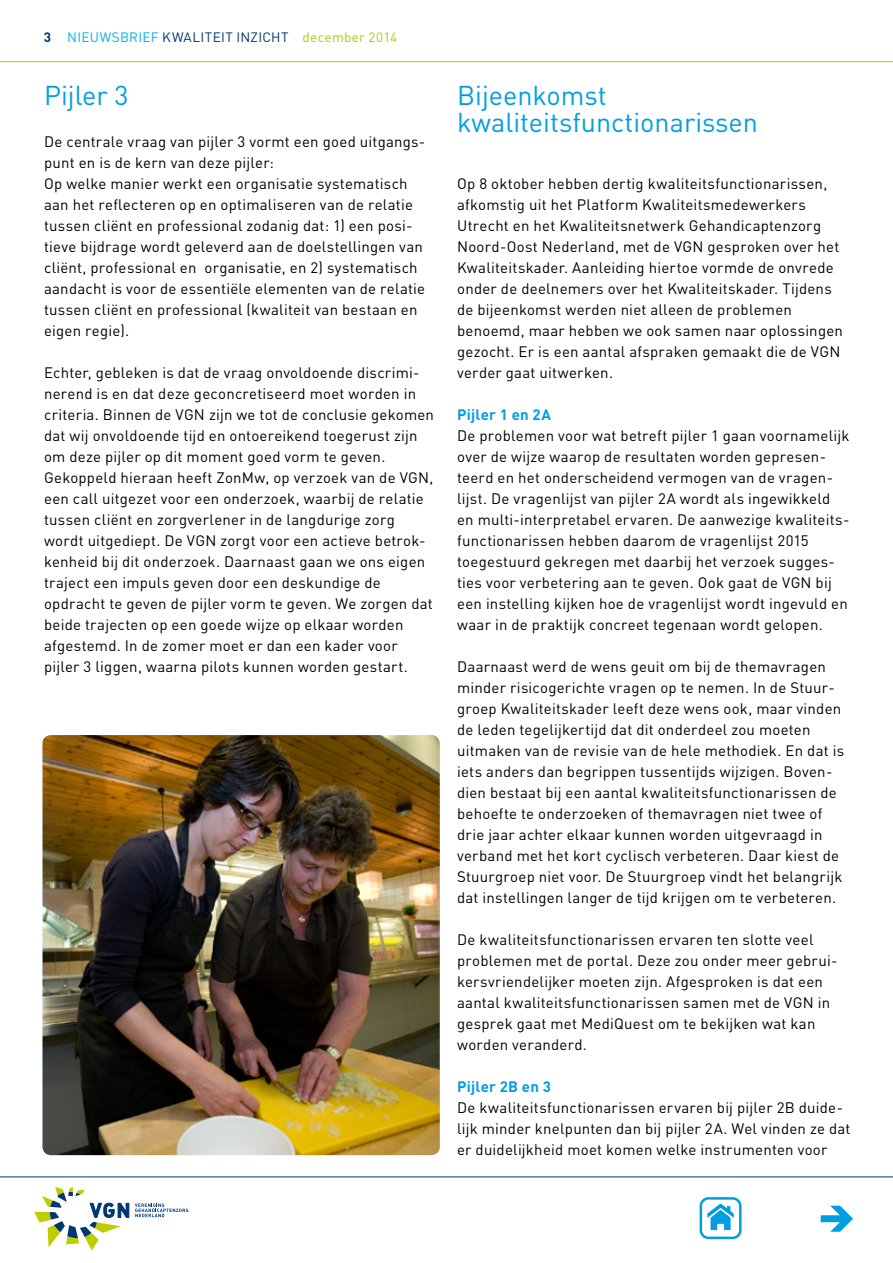
<style>
.page{position:relative;width:893px;height:1263px;background:#fff}
.page>*{position:absolute;margin:0;border:0;box-sizing:border-box;transform-origin:0 0}
.t1{font:27px/27px "DIN";color:#009ee0}
.t2{font:15px/21px "DIN";letter-spacing:.015em;color:#000}
.t3{font:700 15px "DIN";letter-spacing:.015em;color:#009ee0}
.t4{font:13.5px "DIN";letter-spacing:.025em;color:#003772}
.s1{font-weight:700}
.s2{color:#00b4de}
.s3{color:#b1c800}
</style>
<div class="page">
<svg style="left:135px;top:1203px;width:53px;height:14px"></svg>
<svg style="left:34px;top:1187px;width:95px;height:63px"></svg>
<hr style="left:0;top:1176px;width:893px;height:1px;background:#003772">
<hr style="left:0;top:61px;width:893px;height:1px;background:#b1c800">
<svg style="left:700px;top:1197px;width:41px;height:42px"></svg>
<svg style="left:821px;top:1206px;width:32px;height:26px"></svg>
<img style="left:43px;top:735px;width:397px;height:420px">
<p class="t4" style="left:44px;top:29px;width:355px"><span class="s1">3</span> <span class="s2">Nieuwsbrief</span> KWALITEIT I NZICHT <span class="s3">december 2014</span></p>
<h1 class="t1" style="left:44px;top:81px;width:86px">Pijler 3</h1>
<p class="t2" style="left:44px;top:131px;width:383px">De centrale vraag van pijler 3 vormt een goed uitgangs&shy;punt en is de kern van deze pijler:<br>Op welke manier werkt een organisatie systematisch aan het reflecteren op en optimaliseren van de relatie tussen cliënt en professional zodanig dat: 1) een posi&shy;tieve bijdrage wordt geleverd aan de doelstellingen van cliënt, professional en organisatie, en 2) systematisch aandacht is voor de essentiële elementen van de relatie tussen cliënt en professional (kwaliteit van bestaan en eigen regie).</p>
<p class="t2" style="left:44px;top:362px;width:391px">Echter, gebleken is dat de vraag onvoldoende discrimi&shy;nerend is en dat deze geconcretiseerd moet worden in criteria. Binnen de VGN zijn we tot de conclusie gekomen dat wij onvoldoende tijd en ontoereikend toegerust zijn om deze pijler op dit moment goed vorm te geven.<br>Gekoppeld hieraan heeft ZonMw, op verzoek van de VGN, een call uitgezet voor een onderzoek, waarbij de relatie tussen cliënt en zorgverlener in de langdurige zorg wordt uitgediept. De VGN zorgt voor een actieve betrok&shy;kenheid bij dit onderzoek. Daarnaast gaan we ons eigen traject een impuls geven door een deskundige de opdracht te geven de pijler vorm te geven. We zorgen dat beide trajecten op een goede wijze op elkaar worden afgestemd. In de zomer moet er dan een kader voor pijler 3 liggen, waarna pilots kunnen worden gestart.</p>
<h1 class="t1" style="left:457px;top:81px;width:302px">Bijeenkomst kwaliteitsfunctionarissen</h1>
<p class="t2" style="left:457px;top:173px;width:387px">Op 8 oktober hebben dertig kwaliteitsfunctionarissen, afkomstig uit het Platform Kwaliteitsmedewerkers Utrecht en het Kwaliteitsnetwerk Gehandicaptenzorg Noord-Oost Nederland, met de VGN gesproken over het Kwaliteitskader. Aanleiding hiertoe vormde de onvrede onder de deelnemers over het Kwaliteitskader. Tijdens de bijeenkomst werden niet alleen de problemen benoemd, maar hebben we ook samen naar oplossingen gezocht. Er is een aantal afspraken gemaakt die de VGN verder gaat uitwerken.</p>
<p class="t3" style="left:457px;top:405px;width:95px">Pijler 1 en 2A</p>
<p class="t2" style="left:457px;top:425px;width:394px">De problemen voor wat betreft pijler 1 gaan voornamelijk over de wijze waarop de resultaten worden gepresen&shy;teerd en het onderscheidend vermogen van de vragen&shy;lijst. De vragenlijst van pijler 2A wordt als ingewikkeld en multi-interpretabel ervaren. De aanwezige kwaliteits&shy;functionarissen hebben daarom de vragenlijst 2015 toegestuurd gekregen met daarbij het verzoek sugges&shy;ties voor verbetering aan te geven. Ook gaat de VGN bij een instelling kijken hoe de vragenlijst wordt ingevuld en waar in de praktijk concreet tegenaan wordt gelopen.</p>
<p class="t2" style="left:457px;top:656px;width:389px">Daarnaast werd de wens geuit om bij de themavragen minder risicogerichte vragen op te nemen. In de Stuur&shy;groep Kwaliteitskader leeft deze wens ook, maar vinden de leden tegelijkertijd dat dit onderdeel zou moeten uitmaken van de revisie van de hele methodiek. En dat is iets anders dan begrippen tussentijds wijzigen. Boven&shy;dien bestaat bij een aantal kwaliteitsfunctionarissen de behoefte te onderzoeken of themavragen niet twee of drie jaar achter elkaar kunnen worden uitgevraagd in verband met het kort cyclisch verbeteren. Daar kiest de Stuurgroep niet voor. De Stuurgroep vindt het belangrijk dat instellingen langer de tijd krijgen om te verbeteren.</p>
<p class="t2" style="left:457px;top:929px;width:382px">De kwaliteitsfunctionarissen ervaren ten slotte veel problemen met de portal. Deze zou onder meer gebrui&shy;kersvriendelijker moeten zijn. Afgesproken is dat een aantal kwaliteitsfunctionarissen samen met de VGN in gesprek gaat met MediQuest om te bekijken wat kan worden veranderd.</p>
<p class="t3" style="left:457px;top:1077px;width:95px">Pijler 2B en 3</p>
<p class="t2" style="left:457px;top:1097px;width:395px">De kwaliteitsfunctionarissen ervaren bij pijler 2B duide&shy;lijk minder knelpunten dan bij pijler 2A. Wel vinden ze dat er duidelijkheid moet komen welke instrumenten voor</p>
</div>
